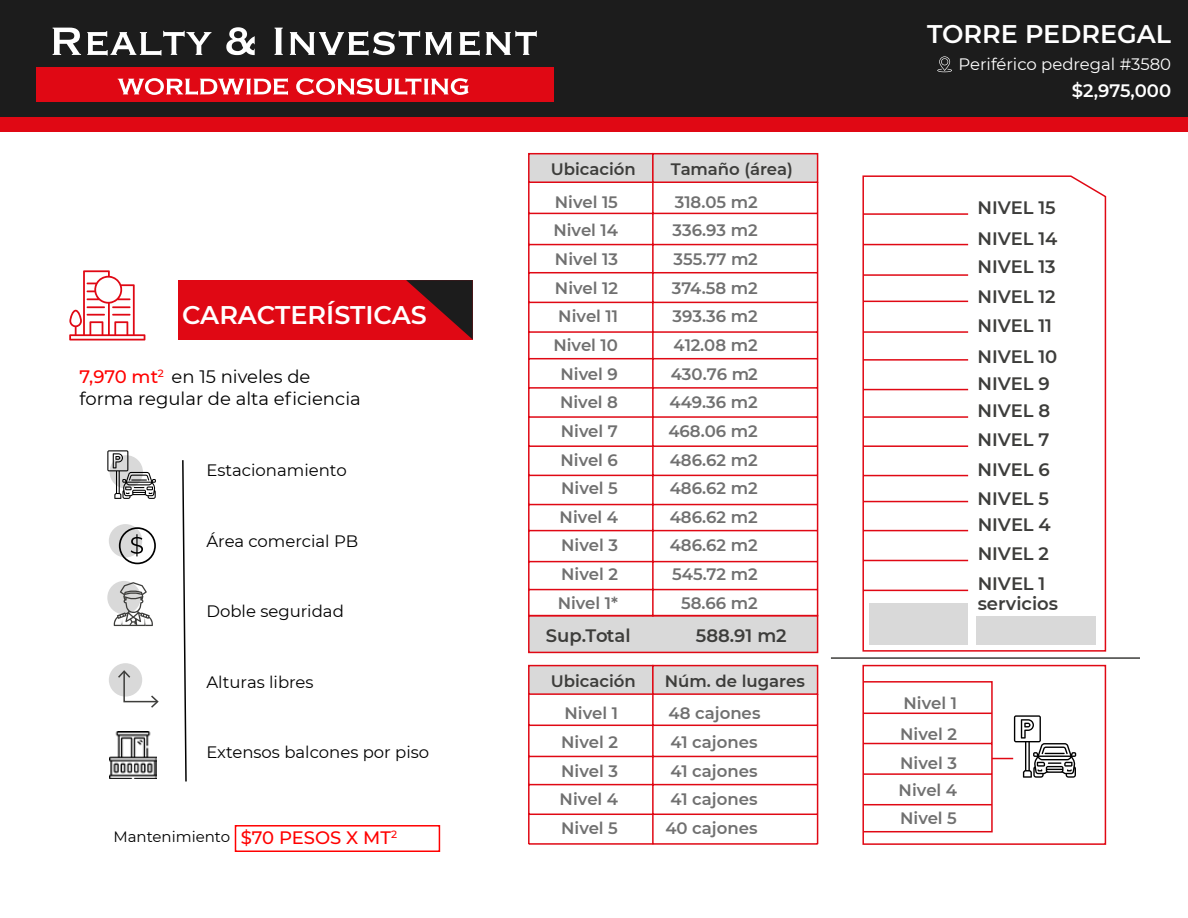
<style>
.page{position:relative;width:1188px;height:918px;background:#fff}
.page>*{position:absolute;margin:0;border:0;box-sizing:border-box;transform-origin:0 0}
.t1{font:600 25.5px "Montserrat";color:#fff}
.t2{font:600 18px/30.5px "Montserrat";color:#3d3d3b}
.t3{font:18px/21.6px "Montserrat";color:#000}
.t4{font:600 18px "Montserrat";letter-spacing:-.005em;color:#fff}
.t5{font:600 16.5px/27px "Montserrat";color:#707070}
.t6{font:16.5px "Montserrat";color:#000}
.t7{font:600 16.5px "Montserrat";color:#3d3d3b}
.t8{font:16.5px "Montserrat";color:#fff}
.t9{font:15px "Montserrat";color:#000}
.s1{font-weight:500;color:#f00}
.s2{font-weight:500;font-size:18px;color:#f00}
</style>
<div class="page">
<div style="left:0;top:0;width:1188px;height:117px;background:#1c1c1c"></div>
<div style="left:0;top:117px;width:1188px;height:14px;background:#e00814"></div>
<div style="left:36px;top:67px;width:518px;height:35px;background:#e00814"></div>
<svg style="left:118px;top:78px;width:170px;height:17px"></svg>
<svg style="left:296px;top:78px;width:173px;height:17px"></svg>
<svg style="left:53px;top:28px;width:28px;height:27px"></svg>
<svg style="left:87px;top:31px;width:124px;height:25px"></svg>
<svg style="left:226px;top:27px;width:29px;height:28px"></svg>
<svg style="left:275px;top:28px;width:8px;height:27px"></svg>
<svg style="left:290px;top:31px;width:162px;height:25px"></svg>
<svg style="left:459px;top:31px;width:21px;height:25px"></svg>
<svg style="left:486px;top:31px;width:51px;height:24px"></svg>
<div style="left:178px;top:280px;width:295px;height:60px;background:#e00814"></div>
<svg style="left:406px;top:280px;width:67px;height:60px"></svg>
<svg style="left:69px;top:270px;width:76px;height:71px"></svg>
<svg style="left:937px;top:56px;width:15px;height:16px"></svg>
<svg style="left:182px;top:460px;width:5px;height:322px"></svg>
<svg style="left:107px;top:450px;width:49px;height:49px"></svg>
<div style="left:109px;top:524px;width:33px;height:33px;background:#d9d9d9;border-radius:50%"></div>
<svg style="left:119px;top:527px;width:37px;height:37px"></svg>
<div style="left:107px;top:581px;width:34px;height:33px;background:#d9d9d9;border-radius:50%"></div>
<svg style="left:114px;top:582px;width:39px;height:44px"></svg>
<div style="left:109px;top:663px;width:33px;height:34px;background:#d9d9d9;border-radius:50%"></div>
<svg style="left:118px;top:670px;width:41px;height:38px"></svg>
<div style="left:235px;top:825px;width:205px;height:27px;border:2px solid #f00"></div>
<div style="left:528px;top:153px;width:126px;height:30px;background:#d9d9d9;border:2px solid #e00814"></div>
<div style="left:652px;top:153px;width:166px;height:30px;background:#d9d9d9;border:2px solid #e00814"></div>
<div style="left:528px;top:615px;width:290px;height:38px;background:#d9d9d9;border:2px solid #e00814"></div>
<svg style="left:528px;top:181px;width:291px;height:437px"></svg>
<div style="left:528px;top:665px;width:126px;height:30px;background:#d9d9d9;border:2px solid #e00814"></div>
<div style="left:652px;top:665px;width:166px;height:30px;background:#d9d9d9;border:2px solid #e00814"></div>
<hr style="left:652px;top:694px;width:2px;height:150px;background:#e00814">
<hr style="left:528px;top:694px;width:2px;height:150px;background:#e00814">
<hr style="left:817px;top:694px;width:1px;height:150px;background:#e00814">
<hr style="left:529px;top:725px;width:289px;height:1px;background:#e00814">
<hr style="left:529px;top:756px;width:289px;height:1px;background:#e00814">
<hr style="left:529px;top:784px;width:289px;height:1px;background:#e00814">
<hr style="left:529px;top:814px;width:289px;height:1px;background:#e00814">
<hr style="left:529px;top:843px;width:289px;height:2px;background:#e00814">
<svg style="left:862px;top:175px;width:245px;height:670px"></svg>
<hr style="left:831px;top:657px;width:309px;height:2px;background:#3d3d3b">
<svg style="left:862px;top:680px;width:214px;height:153px"></svg>
<div style="left:869px;top:603px;width:99px;height:42px;background:#d9d9d9"></div>
<div style="left:976px;top:616px;width:120px;height:29px;background:#d9d9d9"></div>
<img style="left:110px;top:732px;width:46px;height:46px">
<h1 class="t1" style="left:182px;top:296px;width:246px">CARACTERÍSTICAS</h1>
<p class="t3" style="left:80px;top:365px;width:283px"><span class="s1">7,970 mt</span><sup>2</sup> en 15 niveles de forma regular de alta eficiencia</p>
<p class="t6" style="left:206px;top:459px;width:142px">Estacionamiento</p>
<p class="t6" style="left:206px;top:529px;width:153px">Área comercial PB</p>
<p class="t6" style="left:206px;top:600px;width:139px">Doble seguridad</p>
<p class="t6" style="left:206px;top:670px;width:109px">Alturas libres</p>
<p class="t6" style="left:206px;top:741px;width:224px">Extensos balcones por piso</p>
<p class="t9" style="left:113px;top:827px;width:285px">Mantenimiento <span class="s2">$70 PESOS X MT</span><sup>2</sup></p>
<p class="t7" style="left:551px;top:157px;width:87px">Ubicación</p>
<p class="t7" style="left:671px;top:157px;width:123px">Tamaño (área)</p>
<p class="t5" style="left:555px;top:188px;width:65px">Nivel 15</p>
<p class="t5" style="left:675px;top:188px;width:85px">318.05 m2</p>
<p class="t5" style="left:553px;top:216px;width:66px">Nivel 14</p>
<p class="t5" style="left:673px;top:216px;width:87px">336.93 m2</p>
<p class="t5" style="left:555px;top:245px;width:64px">Nivel 13</p>
<p class="t5" style="left:674px;top:245px;width:86px">355.77 m2</p>
<p class="t5" style="left:555px;top:273px;width:64px">Nivel 12</p>
<p class="t5" style="left:672px;top:273px;width:87px">374.58 m2</p>
<p class="t5" style="left:558px;top:302px;width:61px">Nivel 11</p>
<p class="t5" style="left:673px;top:302px;width:87px">393.36 m2</p>
<p class="t5" style="left:553px;top:331px;width:66px">Nivel 10</p>
<p class="t5" style="left:674px;top:331px;width:86px">412.08 m2</p>
<p class="t5" style="left:561px;top:359px;width:59px">Nivel 9</p>
<p class="t5" style="left:671px;top:359px;width:88px">430.76 m2</p>
<p class="t5" style="left:560px;top:388px;width:59px">Nivel 8</p>
<p class="t5" style="left:669px;top:388px;width:90px">449.36 m2</p>
<p class="t5" style="left:561px;top:417px;width:59px">Nivel 7</p>
<p class="t5" style="left:668px;top:417px;width:91px">468.06 m2</p>
<p class="t5" style="left:561px;top:445px;width:59px">Nivel 6</p>
<p class="t5" style="left:670px;top:445px;width:90px">486.62 m2</p>
<p class="t5" style="left:561px;top:474px;width:58px">Nivel 5</p>
<p class="t5" style="left:670px;top:474px;width:90px">486.62 m2</p>
<p class="t5" style="left:560px;top:503px;width:60px">Nivel 4</p>
<p class="t5" style="left:670px;top:503px;width:90px">486.62 m2</p>
<p class="t5" style="left:561px;top:531px;width:58px">Nivel 3</p>
<p class="t5" style="left:670px;top:531px;width:90px">486.62 m2</p>
<p class="t5" style="left:561px;top:560px;width:58px">Nivel 2</p>
<p class="t5" style="left:672px;top:560px;width:87px">545.72 m2</p>
<p class="t5" style="left:558px;top:589px;width:62px">Nivel 1*</p>
<p class="t5" style="left:681px;top:589px;width:78px">58.66 m2</p>
<p class="t2" style="left:546px;top:619px;width:86px">Sup.Total</p>
<p class="t2" style="left:696px;top:619px;width:92px">588.91 m2</p>
<p class="t7" style="left:551px;top:669px;width:87px">Ubicación</p>
<p class="t7" style="left:665px;top:669px;width:142px">Núm. de lugares</p>
<p class="t5" style="left:565px;top:699px;width:55px">Nivel 1</p>
<p class="t5" style="left:669px;top:699px;width:94px">48 cajones</p>
<p class="t5" style="left:561px;top:728px;width:58px">Nivel 2</p>
<p class="t5" style="left:671px;top:728px;width:89px">41 cajones</p>
<p class="t5" style="left:561px;top:757px;width:58px">Nivel 3</p>
<p class="t5" style="left:671px;top:757px;width:89px">41 cajones</p>
<p class="t5" style="left:560px;top:785px;width:60px">Nivel 4</p>
<p class="t5" style="left:671px;top:785px;width:89px">41 cajones</p>
<p class="t5" style="left:561px;top:814px;width:58px">Nivel 5</p>
<p class="t5" style="left:665px;top:814px;width:94px">40 cajones</p>
<h1 class="t1" style="left:927px;top:16px;width:246px">TORRE PEDREGAL</h1>
<p class="t8" style="left:959px;top:53px;width:214px">Periférico pedregal #3580</p>
<p class="t4" style="left:1072px;top:78px;width:101px">$2,975,000</p>
<p class="t2" style="left:978px;top:192px;width:81px">NIVEL 15<br>NIVEL 14</p>
<p class="t2" style="left:978px;top:250px;width:80px">NIVEL 13<br>NIVEL 12</p>
<p class="t2" style="left:978px;top:310px;width:81px">NIVEL 11<br>NIVEL 10</p>
<p class="t2" style="left:978px;top:369px;width:74px;line-height:27.5px">NIVEL 9<br>NIVEL 8</p>
<p class="t2" style="left:978px;top:424px;width:74px;line-height:29.2px;text-align:justify">NIVEL 7<br>NIVEL 6<br>NIVEL 5</p>
<p class="t2" style="left:978px;top:509px;width:75px;line-height:29.5px;text-align:justify">NIVEL 4<br>NIVEL 2<br>NIVEL 1</p>
<p class="t2" style="left:978px;top:588px;width:82px">servicios</p>
<p class="t5" style="left:900px;top:687px;width:58px;line-height:31px">Nivel 1<br>Nivel 2</p>
<p class="t5" style="left:899px;top:749px;width:60px;text-align:justify">Nivel 3<br>Nivel 4<br>Nivel 5</p>
</div>
